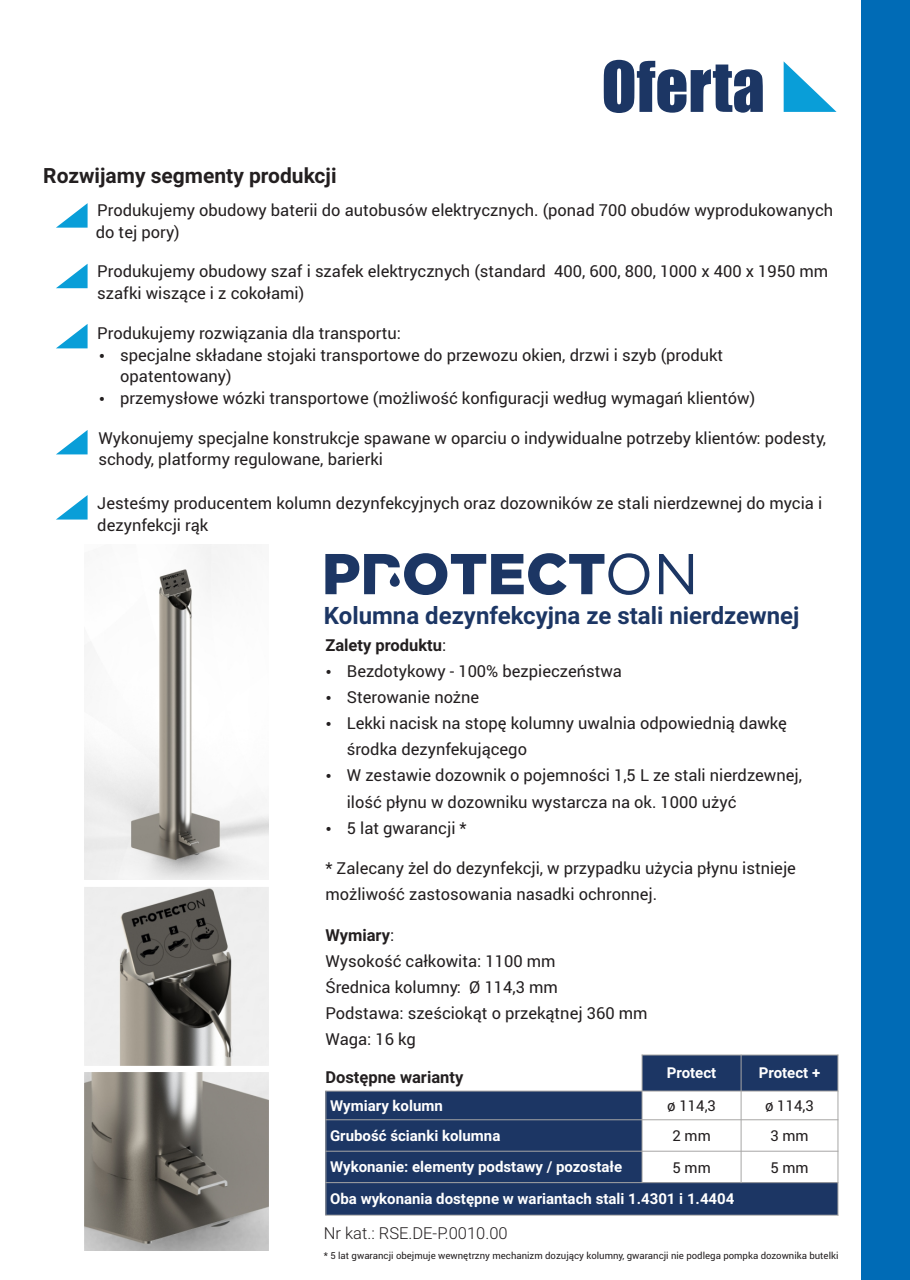
<style>
.page{position:relative;width:910px;height:1280px;background:#fff}
.page>*{position:absolute;margin:0;border:0;box-sizing:border-box;transform-origin:0 0}
.t1{font:64.5px "Impact";color:#1c3664}
.t2{font:700 24px "Roboto";color:#1c3664}
.t3{font:700 21px "Roboto";color:#231f20}
.t4{font:16.5px/26.1px "Roboto";color:#231f20}
.t5{font:300 16.5px "Roboto";color:#231f20}
.t6{font:700 16.5px "Roboto";color:#231f20}
.t7{font:700 15px "Roboto";color:#fff}
.t8{font:15px "Roboto";color:#231f20}
.t9{font:9.6px "Roboto";color:#231f20}
.s1{font-weight:700}
</style>
<div class="page">
<div style="left:861px;top:0;width:49px;height:1280px;background:#006bb6"></div>
<svg style="left:784px;top:61px;width:52px;height:51px"></svg>
<div style="left:642px;top:1055px;width:99px;height:36px;background:#1c3664"></div>
<div style="left:741px;top:1055px;width:97px;height:36px;background:#1c3664"></div>
<div style="left:326px;top:1091px;width:316px;height:29px;background:#1c3664"></div>
<div style="left:326px;top:1120px;width:316px;height:31px;background:#1c3664"></div>
<div style="left:326px;top:1151px;width:316px;height:31px;background:#1c3664"></div>
<div style="left:326px;top:1182px;width:512px;height:33px;background:#1c3664"></div>
<hr style="left:325px;top:1091px;width:1px;height:124px;background:#a7a6a5">
<hr style="left:642px;top:1054px;width:1px;height:129px;background:#a7a6a5">
<hr style="left:741px;top:1054px;width:1px;height:129px;background:#a7a6a5">
<hr style="left:837px;top:1054px;width:1px;height:161px;background:#a7a6a5">
<hr style="left:325px;top:1215px;width:513px;height:1px;background:#a7a6a5">
<hr style="left:325px;top:1182px;width:513px;height:1px;background:#a7a6a5">
<hr style="left:325px;top:1151px;width:513px;height:1px;background:#a7a6a5">
<hr style="left:325px;top:1119px;width:513px;height:1px;background:#a7a6a5">
<hr style="left:325px;top:1091px;width:513px;height:1px;background:#a7a6a5">
<hr style="left:642px;top:1054px;width:196px;height:1px;background:#a7a6a5">
<img style="left:84px;top:887px;width:185px;height:179px">
<img style="left:84px;top:1072px;width:185px;height:179px">
<img style="left:84px;top:544px;width:185px;height:335px">
<svg style="left:56px;top:203px;width:32px;height:25px"></svg>
<svg style="left:56px;top:264px;width:32px;height:24px"></svg>
<svg style="left:56px;top:324px;width:32px;height:24px"></svg>
<svg style="left:56px;top:430px;width:32px;height:24px"></svg>
<svg style="left:56px;top:495px;width:32px;height:24px"></svg>
<svg style="left:659px;top:554px;width:34px;height:40px"></svg>
<svg style="left:325px;top:553px;width:324px;height:42px"></svg>
<h1 class="t1" style="left:601px;top:61px;width:165px">OFERTA</h1>
<p class="t3" style="left:43px;top:167px;width:295px">Rozwijamy segmenty produkcji</p>
<p class="t4" style="left:96px;top:199px;width:739px;line-height:21.8px">Produkujemy obudowy baterii do autobusów elektrycznych. (ponad 700 obudów wyprodukowanych do tej pory)</p>
<p class="t4" style="left:97px;top:260px;width:732px;line-height:21.8px">Produkujemy obudowy szaf i szafek elektrycznych (standard 400, 600, 800, 1000 x 400 x 1950 mm szafki wiszące i z cokołami)</p>
<p class="t4" style="left:120px;top:321px;width:637px;line-height:21.8px;text-indent:-23px">Produkujemy rozwiązania dla transportu:<br>specjalne składane stojaki transportowe do przewozu okien, drzwi i szyb (produkt opatentowany)<br>przemysłowe wózki transportowe (możliwość konfiguracji według wymagań klientów)</p>
<p class="t4" style="left:98px;top:426px;width:729px;line-height:21.8px">Wykonujemy specjalne konstrukcje spawane w oparciu o indywidualne potrzeby klientów: podesty, schody, platformy regulowane, barierki</p>
<p class="t4" style="left:97px;top:492px;width:726px;line-height:21.8px">Jesteśmy producentem kolumn dezynfekcyjnych oraz dozowników ze stali nierdzewnej do mycia i dezynfekcji rąk</p>
<h2 class="t2" style="left:324px;top:606px;width:477px">Kolumna dezynfekcyjna ze stali nierdzewnej</h2>
<p class="t4" style="left:347px;top:631px;width:457px;text-indent:-21px"><span class="s1">Zalety produktu</span>:<br>Bezdotykowy - 100% bezpieczeństwa<br>Sterowanie nożne<br>Lekki nacisk na stopę kolumny uwalnia odpowiednią dawkę środka dezynfekującego<br>W zestawie dozownik o pojemności 1,5 L ze stali nierdzewnej, ilość płynu w dozowniku wystarcza na ok. 1000 użyć<br>5 lat gwarancji *</p>
<p class="t4" style="left:325px;top:855px;width:472px">* Zalecany żel do dezynfekcji, w przypadku użycia płynu istnieje możliwość zastosowania nasadki ochronnej.</p>
<p class="t4" style="left:325px;top:921px;width:324px"><span class="s1">Wymiary</span>:<br>Wysokość całkowita: 1100 mm<br>Średnica kolumny: Ø 114,3 mm<br>Podstawa: sześciokąt o przekątnej 360 mm<br>Waga: 16 kg</p>
<p class="t6" style="left:325px;top:1071px;width:139px">Dostępne warianty</p>
<p class="t7" style="left:667px;top:1067px;width:51px">Protect</p>
<p class="t7" style="left:759px;top:1067px;width:63px">Protect +</p>
<p class="t7" style="left:330px;top:1099px;width:114px">Wymiary kolumn</p>
<p class="t8" style="left:667px;top:1095px;width:50px">ø 114,3</p>
<p class="t8" style="left:765px;top:1095px;width:50px">ø 114,3</p>
<p class="t7" style="left:330px;top:1129px;width:172px">Grubość ścianki kolumna</p>
<p class="t8" style="left:672px;top:1125px;width:40px">2 mm</p>
<p class="t8" style="left:770px;top:1125px;width:40px">3 mm</p>
<p class="t7" style="left:330px;top:1161px;width:294px">Wykonanie: elementy podstawy / pozostałe</p>
<p class="t8" style="left:672px;top:1157px;width:40px">5 mm</p>
<p class="t8" style="left:770px;top:1157px;width:40px">5 mm</p>
<p class="t7" style="left:330px;top:1193px;width:406px">Oba wykonania dostępne w wariantach stali 1.4301 i 1.4404</p>
<p class="t5" style="left:324px;top:1226px;width:185px">Nr kat.: RSE.DE-P.0010.00</p>
<p class="t9" style="left:324px;top:1249px;width:516px">* 5 lat gwarancji obejmuje wewnętrzny mechanizm dozujący kolumny, gwarancji nie podlega pompka dozownika butelki</p>
</div>
